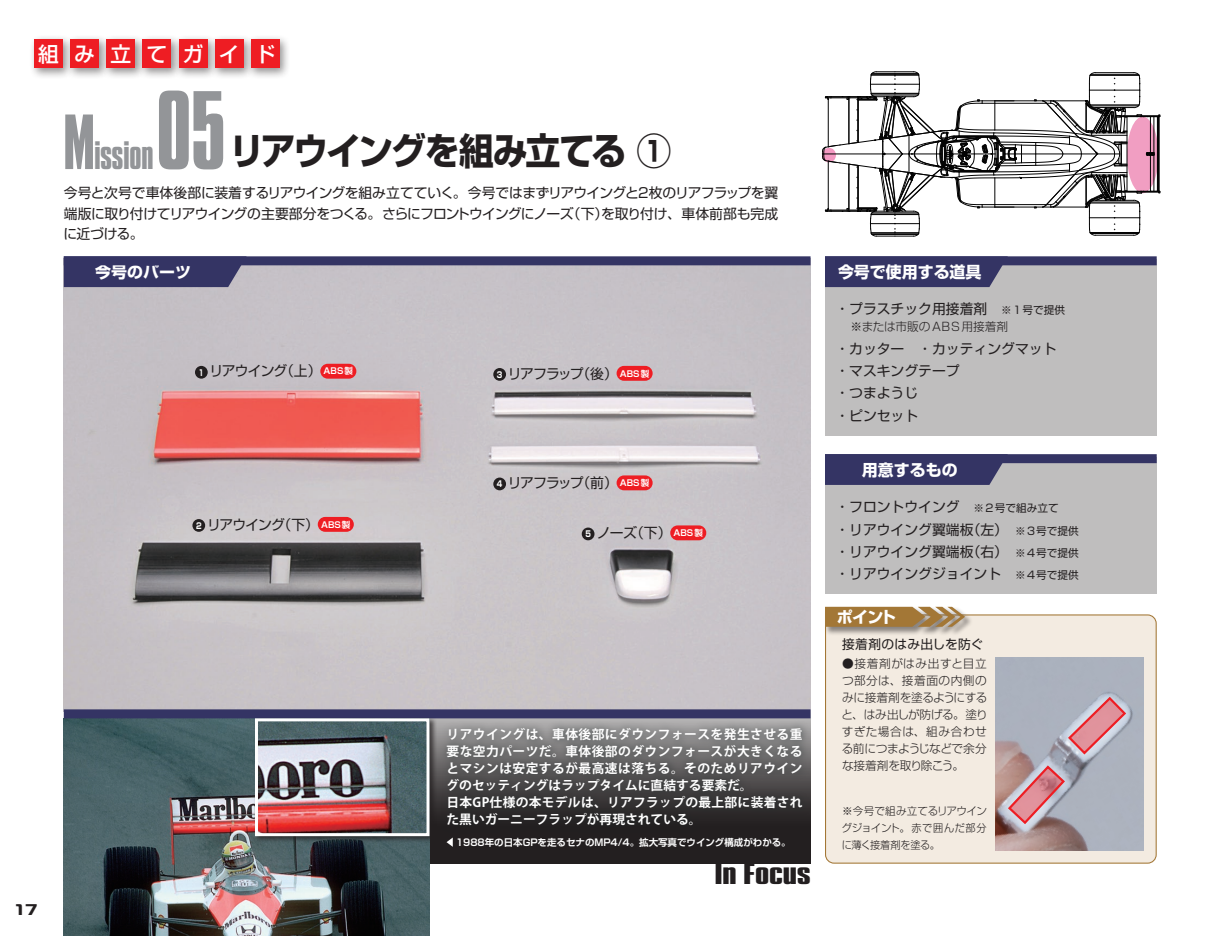
<style>
.page{position:relative;width:1212px;height:936px;background:#fff}
.page>*{position:absolute;margin:0;border:0;box-sizing:border-box;transform-origin:0 0}
.MCLキャプ太字{font:95.7px "Press Gothic";color:#939598}
.章見出し{font:700 37.2px "Shin Go Pro";letter-spacing:-.065em;color:#231f20;scale:.94 1}
.MCLキャプ太字-2{font:34.05px "Press Gothic";color:#939598}
.t1{font:25.5px "Press Gothic";color:#231f20;scale:1.57 1}
.t2{font:500 20.85px "Shin Go Pro";color:#fff}
.MCLキャプ{font:700 15.9px "Shin Go Pro";color:#fff}
.MCLキャプ-2{font:13.8px "Shin Go Pro";color:#231f20}
.組み立て手順{font:13.8px/20.2px "Shin Go Pro";letter-spacing:-.055em;color:#231f20;text-align:justify}
.t3{font:700 13.2px "Ro G San Srf Std";color:#231f20;scale:1.25 1}
.リード{font:700 12.75px/17px "Koz Go Pro";letter-spacing:.025em;color:#fff;text-align:justify}
.章見出し-2{font:12.75px "Shin Go Pro";letter-spacing:.015em;color:#231f20}
.ポイント本文{font:300 11.7px/17px "Shin Go Pro";letter-spacing:-.015em;color:#231f20;text-align:justify}
.ポイント本文-2{font:300 10.65px/17px "Shin Go Pro";letter-spacing:-.025em;color:#231f20;text-align:justify}
.キャプション{font:700 9.6px "Shin Go Pro De";color:#fff}
.MCLキャプ-3{font:700 8.55px "Shin Go Pro De";color:#fff}
.t4{font:700 8.55px "Shin Go Pro";color:#fff;scale:.8 1}
.s1{font-size:66.9px}
.s2{font-size:10.65px}
</style>
<div class="page">
<div style="left:64px;top:681px;width:746px;height:182px;background:#231f20"></div>
<img style="left:64px;top:265px;width:746px;height:444px">
<div style="left:192px;top:519px;width:13px;height:12px;background:#231f20;border-radius:50%"></div>
<div style="left:318px;top:517px;width:36px;height:14px;background:#ee1d23;border-radius:7px"></div>
<div style="left:195px;top:366px;width:13px;height:12px;background:#231f20;border-radius:50%"></div>
<div style="left:320px;top:364px;width:36px;height:14px;background:#ee1d23;border-radius:7px"></div>
<div style="left:493px;top:368px;width:13px;height:13px;background:#231f20;border-radius:50%"></div>
<div style="left:616px;top:366px;width:37px;height:15px;background:#ee1d23;border-radius:7px"></div>
<div style="left:582px;top:527px;width:12px;height:13px;background:#231f20;border-radius:50%"></div>
<div style="left:670px;top:525px;width:36px;height:15px;background:#ee1d23;border-radius:7px"></div>
<div style="left:493px;top:477px;width:13px;height:13px;background:#231f20;border-radius:50%"></div>
<div style="left:616px;top:475px;width:37px;height:15px;background:#ee1d23;border-radius:7px"></div>
<div style="left:825px;top:259px;width:332px;height:176px;background:#bfbebe"></div>
<div style="left:825px;top:456px;width:332px;height:137px;background:#bfbebe"></div>
<img style="left:64px;top:718px;width:365px;height:217px">
<div style="left:64px;top:265px;width:183px;height:22px;background:#343464"></div>
<div style="left:825px;top:463px;width:183px;height:22px;background:#343464"></div>
<div style="left:64px;top:256px;width:746px;height:9px;background:#343464"></div>
<div style="left:825px;top:454px;width:332px;height:9px;background:#343464"></div>
<div style="left:64px;top:709px;width:746px;height:9px;background:#343464"></div>
<div style="left:825px;top:615px;width:331px;height:248px;background:#f3ebe1;border-radius:9px"></div>
<div style="left:825px;top:614px;width:332px;height:249px;border:1px solid #a37736;border-radius:9px"></div>
<div style="left:439px;top:720px;width:373px;height:113px;background:#1c2727;opacity:.75"></div>
<svg style="left:446px;top:837px;width:7px;height:9px"></svg>
<div style="left:824px;top:606px;width:149px;height:29px;background:#231f20;opacity:.5"></div>
<svg style="left:825px;top:606px;width:140px;height:20px"></svg>
<img style="left:995px;top:657px;width:149px;height:193px">
<div style="left:29px;top:34px;width:45px;height:45px;background:#231f20;opacity:.5"></div>
<div style="left:34px;top:39px;width:29px;height:29px;background:#ee1d23"></div>
<div style="left:65px;top:34px;width:45px;height:45px;background:#231f20;opacity:.5"></div>
<div style="left:70px;top:39px;width:29px;height:29px;background:#ee1d23"></div>
<div style="left:101px;top:34px;width:45px;height:45px;background:#231f20;opacity:.5"></div>
<div style="left:106px;top:39px;width:29px;height:29px;background:#ee1d23"></div>
<div style="left:137px;top:34px;width:46px;height:45px;background:#231f20;opacity:.5"></div>
<div style="left:142px;top:39px;width:29px;height:29px;background:#ee1d23"></div>
<div style="left:173px;top:34px;width:46px;height:45px;background:#231f20;opacity:.5"></div>
<div style="left:179px;top:39px;width:28px;height:29px;background:#ee1d23"></div>
<div style="left:209px;top:34px;width:46px;height:45px;background:#231f20;opacity:.5"></div>
<div style="left:215px;top:39px;width:29px;height:29px;background:#ee1d23"></div>
<div style="left:246px;top:34px;width:45px;height:45px;background:#231f20;opacity:.5"></div>
<div style="left:251px;top:39px;width:29px;height:29px;background:#ee1d23"></div>
<svg style="left:822px;top:71px;width:338px;height:216px"></svg>
<hr style="left:1090px;top:105px;width:49px;height:1px;background:#030303">
<hr style="left:1090px;top:75px;width:49px;height:1px;background:#030303">
<hr style="left:1090px;top:203px;width:49px;height:1px;background:#030303">
<hr style="left:1090px;top:232px;width:49px;height:1px;background:#030303">
<div style="left:253px;top:716px;width:184px;height:127px;background:#231f20;opacity:.75"></div>
<img style="left:259px;top:722px;width:166px;height:110px">
<div style="left:255px;top:718px;width:174px;height:118px;border:3px solid #fff"></div>
<svg style="left:1066px;top:695px;width:61px;height:61px"></svg>
<svg style="left:1006px;top:764px;width:60px;height:61px"></svg>
<p class="t2" style="left:38px;top:37px;width:22px">組</p>
<p class="t2" style="left:74px;top:37px;width:22px">み</p>
<p class="t2" style="left:110px;top:37px;width:22px">立</p>
<p class="t2" style="left:147px;top:37px;width:22px">て</p>
<p class="t2" style="left:183px;top:37px;width:22px">ガ</p>
<p class="t2" style="left:219px;top:37px;width:22px">イ</p>
<p class="t2" style="left:255px;top:37px;width:22px">ド</p>
<p class="MCLキャプ太字" style="left:157px;top:68px;width:70px">05</p>
<p class="MCLキャプ太字-2" style="left:64px;top:133px;width:91px"><span class="s1">M</span>ission</p>
<p class="章見出し" style="left:230px;top:122px;width:471px">リアウイングを組み立てる ①</p>
<p class="組み立て手順" style="left:63px;top:181px;width:716px">今号と次号で車体後部に装着するリアウイングを組み立てていく。今号ではまずリアウイングと２枚のリアフラップを翼端版に取り付けてリアウイングの主要部分をつくる。さらにフロントウイングにノーズ（下）を取り付け、車体前部も完成に近づける。</p>
<p class="MCLキャプ" style="left:95px;top:260px;width:97px">今号のパーツ</p>
<p class="t4" style="left:199px;top:365px;width:8px">1</p>
<p class="MCLキャプ-2" style="left:210px;top:360px;width:113px">リアウイング（上）</p>
<p class="MCLキャプ-3" style="left:324px;top:364px;width:31px">ABS製</p>
<p class="t4" style="left:497px;top:367px;width:8px">3</p>
<p class="MCLキャプ-2" style="left:508px;top:362px;width:111px">リアフラップ（後）</p>
<p class="MCLキャプ-3" style="left:620px;top:366px;width:31px">ABS製</p>
<p class="t3" style="left:14px;top:900px;width:20px">17</p>
<p class="t4" style="left:196px;top:518px;width:8px">2</p>
<p class="MCLキャプ-2" style="left:207px;top:513px;width:113px">リアウイング（下）</p>
<p class="MCLキャプ-3" style="left:321px;top:517px;width:31px">ABS製</p>
<p class="t4" style="left:497px;top:477px;width:8px">4</p>
<p class="MCLキャプ-2" style="left:508px;top:471px;width:111px">リアフラップ（前）</p>
<p class="MCLキャプ-3" style="left:620px;top:476px;width:31px">ABS製</p>
<p class="t4" style="left:585px;top:527px;width:8px">5</p>
<p class="MCLキャプ-2" style="left:597px;top:521px;width:76px">ノーズ（下）</p>
<p class="MCLキャプ-3" style="left:673px;top:526px;width:31px">ABS製</p>
<p class="リード" style="left:446px;top:726px;width:358px">リアウイングは、車体後部にダウンフォースを発生させる重要な空力パーツだ。車体後部のダウンフォースが大きくなるとマシンは安定するが最高速は落ちる。そのためリアウイングのセッティングはラップタイムに直結する要素だ。</p>
<p class="リード" style="left:446px;top:794px;width:358px">日本GP仕様の本モデルは、リアフラップの最上部に装着された黒いガーニーフラップが再現されている。</p>
<p class="キャプション" style="left:456px;top:834px;width:336px">1988年の日本GPを走るセナのMP4/4。拡大写真でウイング構成がわかる。</p>
<p class="t1" style="left:715px;top:857px;width:63px">In Focus</p>
<p class="MCLキャプ" style="left:838px;top:260px;width:145px">今号で使用する道具</p>
<p class="MCLキャプ-2" style="left:835px;top:298px;width:231px">・プラスチック用接着剤　<span class="s2">※1号で提供</span></p>
<p class="ポイント本文" style="left:839px;top:317px;width:171px">　※または市販のABS用接着剤</p>
<p class="MCLキャプ-2" style="left:835px;top:337px;width:223px">・カッター　・カッティングマット</p>
<p class="MCLキャプ-2" style="left:835px;top:359px;width:126px">・マスキングテープ</p>
<p class="MCLキャプ-2" style="left:835px;top:382px;width:84px">・つまようじ</p>
<p class="MCLキャプ-2" style="left:835px;top:404px;width:84px">・ピンセット</p>
<p class="MCLキャプ" style="left:862px;top:457px;width:97px">用意するもの</p>
<p class="MCLキャプ-2" style="left:835px;top:495px;width:225px">・フロントウイング　<span class="s2">※２号で組み立て</span></p>
<p class="MCLキャプ-2" style="left:835px;top:518px;width:245px">・リアウイング翼端板（左）　<span class="s2">※３号で提供</span></p>
<p class="MCLキャプ-2" style="left:835px;top:540px;width:245px">・リアウイング翼端板（右）　<span class="s2">※４号で提供</span></p>
<p class="MCLキャプ-2" style="left:835px;top:562px;width:245px">・リアウイングジョイント　<span class="s2">※４号で提供</span></p>
<p class="MCLキャプ" style="left:837px;top:604px;width:61px">ポイント</p>
<p class="章見出し-2" style="left:842px;top:634px;width:143px">接着剤のはみ出しを防ぐ</p>
<p class="ポイント本文" style="left:841px;top:653px;width:148px">●接着剤がはみ出すと目立つ部分は、接着面の内側のみに接着剤を塗るようにすると、はみ出しが防げる。塗りすぎた場合は、組み合わせる前につまようじなどで余分な接着剤を取り除こう。</p>
<p class="ポイント本文-2" style="left:841px;top:800px;width:147px">※今号で組み立てるリアウイングジョイント。赤で囲んだ部分に薄く接着剤を塗る。</p>
</div>
